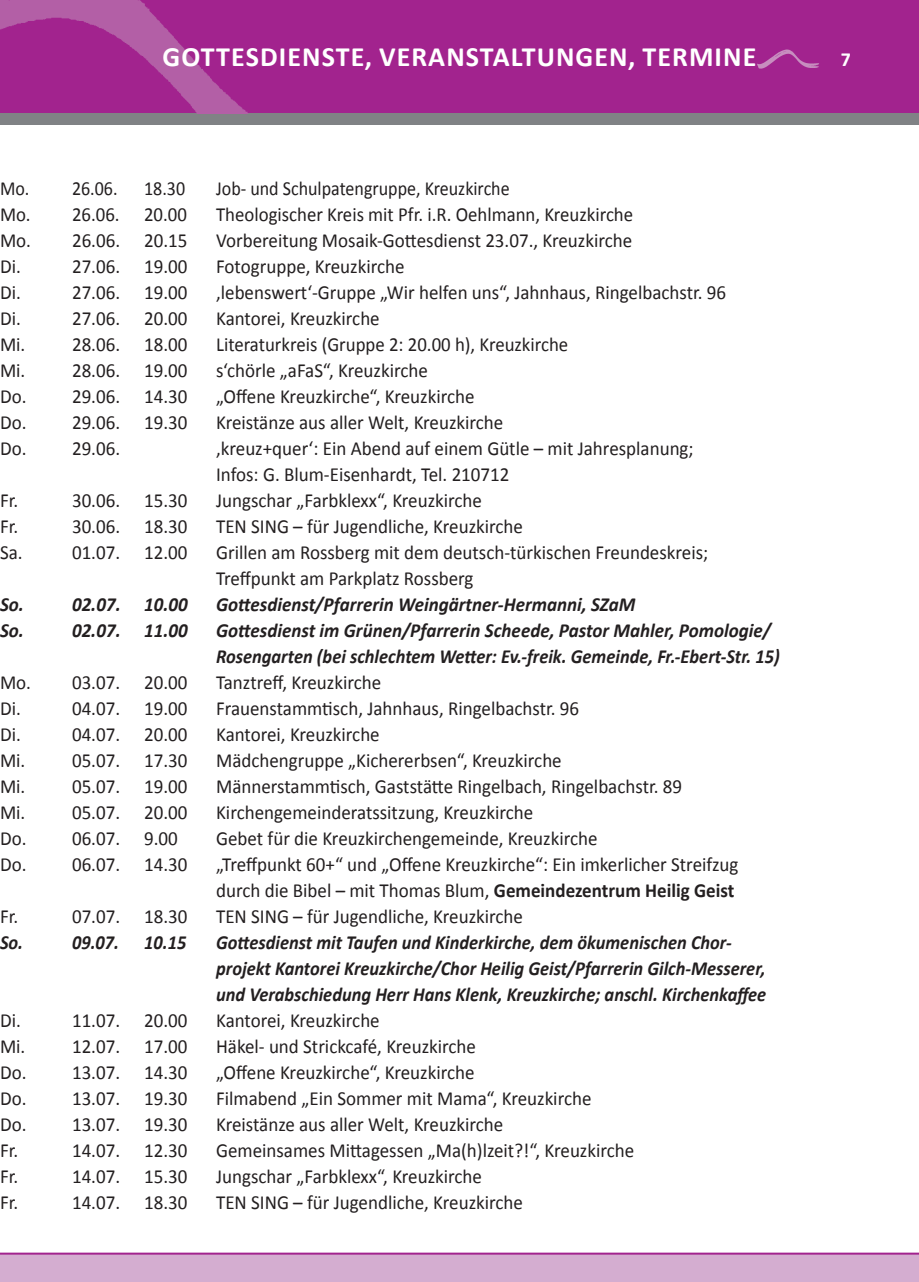
<style>
.page{position:relative;width:919px;height:1282px;background:#fff}
.page>*{position:absolute;margin:0;border:0;box-sizing:border-box;transform-origin:0 0}
.Headline{font:700 28px "Calibri";letter-spacing:.04em;color:#fff}
.Grundtext{font:20px/26px "Calibri";color:#231f20;scale:.95 1}
.Grundtext-2{font:italic 700 20px/26px "Calibri";color:#231f20;scale:.95 1}
.Grundtext-3{font:italic 700 20px/26px "Calibri";color:#231f20;scale:.92 1}
.Grundtext-4{font:20px "Calibri";color:#231f20;scale:.94 1}
.Grundtext-5{font:20px "Calibri";color:#231f20;scale:.9 1}
.t1{font:700 20px "Calibri";color:#fff}
.s1{font-weight:700}
</style>
<div class="page">
<div style="left:0;top:0;width:918px;height:113px;background:#a2238e"></div>
<div style="left:0;top:113px;width:918px;height:12px;background:#808285"></div>
<img style="left:0;top:0;width:248px;height:113px">
<img style="left:757px;top:49px;width:62px;height:20px">
<div style="left:0;top:1253px;width:918px;height:28px;background:#d4add0"></div>
<hr style="left:0;top:1252px;width:918px;height:2px;background:#a2238e">
<p class="Headline" style="left:162px;top:40px;width:595px">GOTTESDIENSTE, VERANSTALTUNGEN, TERMINE</p>
<p class="t1" style="left:840px;top:47px;width:12px">7</p>
<p class="Grundtext-5" style="left:0;top:175px;width:132px">Mo. 26.06.</p>
<p class="Grundtext-5" style="left:144px;top:175px;width:47px">18.30</p>
<p class="Grundtext-5" style="left:216px;top:175px;width:327px">Job- und Schulpatengruppe, Kreuzkirche</p>
<p class="Grundtext-4" style="left:0;top:201px;width:200px">Mo. 26.06. 20.00</p>
<p class="Grundtext-4" style="left:216px;top:201px;width:445px">Theologischer Kreis mit Pfr. i.R. Oehlmann, Kreuzkirche</p>
<p class="Grundtext" style="left:0;top:226px;width:199px">Mo. 26.06. 20.15</p>
<p class="Grundtext" style="left:216px;top:226px;width:439px">Vorbereitung Mosaik-Gottesdienst 23.07., Kreuzkirche</p>
<p class="Grundtext" style="left:0;top:252px;width:23px">Di.</p>
<p class="Grundtext" style="left:72px;top:252px;width:123px">27.06. 19.00</p>
<p class="Grundtext" style="left:216px;top:252px;width:200px">Fotogruppe, Kreuzkirche</p>
<p class="Grundtext" style="left:0;top:278px;width:23px">Di.</p>
<p class="Grundtext" style="left:72px;top:278px;width:123px">27.06. 19.00</p>
<p class="Grundtext" style="left:216px;top:278px;width:538px">‚lebenswert‘-Gruppe „Wir helfen uns“, Jahnhaus, Ringelbachstr. 96</p>
<p class="Grundtext" style="left:0;top:304px;width:23px">Di.</p>
<p class="Grundtext" style="left:72px;top:304px;width:123px">27.06. 20.00</p>
<p class="Grundtext" style="left:216px;top:304px;width:174px">Kantorei, Kreuzkirche</p>
<p class="Grundtext" style="left:0;top:330px;width:199px">Mi. 28.06. 18.00</p>
<p class="Grundtext-4" style="left:216px;top:331px;width:376px">Literaturkreis (Gruppe 2: 20.00 h), Kreuzkirche</p>
<p class="Grundtext" style="left:0;top:356px;width:199px">Mi. 28.06. 19.00</p>
<p class="Grundtext" style="left:216px;top:356px;width:224px">s‘chörle „aFaS“, Kreuzkirche</p>
<p class="Grundtext" style="left:0;top:382px;width:199px">Do. 29.06. 14.30</p>
<p class="Grundtext" style="left:216px;top:382px;width:273px">„Offene Kreuzkirche“, Kreuzkirche</p>
<p class="Grundtext" style="left:0;top:408px;width:199px">Do. 29.06. 19.30</p>
<p class="Grundtext" style="left:216px;top:408px;width:304px">Kreistänze aus aller Welt, Kreuzkirche</p>
<p class="Grundtext" style="left:0;top:434px;width:128px">Do. 29.06.</p>
<p class="Grundtext" style="left:216px;top:434px;width:504px">‚kreuz+quer‘: Ein Abend auf einem Gütle – mit Jahresplanung;<br>Infos: G. Blum-Eisenhardt, Tel. 210712</p>
<p class="Grundtext" style="left:0;top:486px;width:21px">Fr.</p>
<p class="Grundtext" style="left:72px;top:486px;width:123px">30.06. 15.30</p>
<p class="Grundtext" style="left:216px;top:486px;width:281px">Jungschar „Farbklexx“, Kreuzkirche</p>
<p class="Grundtext" style="left:0;top:512px;width:21px">Fr.</p>
<p class="Grundtext" style="left:72px;top:512px;width:123px">30.06. 18.30</p>
<p class="Grundtext" style="left:216px;top:512px;width:324px">TEN SING – für Jugendliche, Kreuzkirche</p>
<p class="Grundtext" style="left:0;top:538px;width:25px">Sa.</p>
<p class="Grundtext" style="left:72px;top:538px;width:123px">01.07. 12.00</p>
<p class="Grundtext" style="left:216px;top:538px;width:519px">Grillen am Rossberg mit dem deutsch-türkischen Freundeskreis;<br>Treffpunkt am Parkplatz Rossberg</p>
<p class="Grundtext-2" style="left:0;top:590px;width:27px">So.</p>
<p class="Grundtext-2" style="left:72px;top:590px;width:123px">02.07. 10.00</p>
<p class="Grundtext-2" style="left:216px;top:590px;width:443px">Gottesdienst/Pfarrerin Weingärtner-Hermanni, SZaM</p>
<p class="Grundtext-2" style="left:0;top:616px;width:27px">So.</p>
<p class="Grundtext-2" style="left:72px;top:616px;width:123px">02.07. 11.00</p>
<p class="Grundtext-2" style="left:216px;top:616px;width:595px">Gottesdienst im Grünen/Pfarrerin Scheede, Pastor Mahler, Pomologie/<br>Rosengarten (bei schlechtem Wetter: Ev.-freik. Gemeinde, Fr.-Ebert-Str. 15)</p>
<p class="Grundtext" style="left:0;top:668px;width:199px">Mo. 03.07. 20.00</p>
<p class="Grundtext" style="left:216px;top:668px;width:175px">Tanztreff, Kreuzkirche</p>
<p class="Grundtext" style="left:0;top:694px;width:23px">Di.</p>
<p class="Grundtext" style="left:72px;top:694px;width:123px">04.07. 19.00</p>
<p class="Grundtext" style="left:216px;top:694px;width:383px">Frauenstammtisch, Jahnhaus, Ringelbachstr. 96</p>
<p class="Grundtext" style="left:0;top:720px;width:23px">Di.</p>
<p class="Grundtext" style="left:72px;top:720px;width:123px">04.07. 20.00</p>
<p class="Grundtext" style="left:216px;top:720px;width:174px">Kantorei, Kreuzkirche</p>
<p class="Grundtext" style="left:0;top:746px;width:199px">Mi. 05.07. 17.30</p>
<p class="Grundtext" style="left:216px;top:746px;width:365px">Mädchengruppe „Kichererbsen“, Kreuzkirche</p>
<p class="Grundtext" style="left:0;top:772px;width:199px">Mi. 05.07. 19.00</p>
<p class="Grundtext" style="left:216px;top:772px;width:492px">Männerstammtisch, Gaststätte Ringelbach, Ringelbachstr. 89</p>
<p class="Grundtext" style="left:0;top:798px;width:199px">Mi. 05.07. 20.00</p>
<p class="Grundtext" style="left:216px;top:798px;width:335px">Kirchengemeinderatssitzung, Kreuzkirche</p>
<p class="Grundtext" style="left:0;top:824px;width:189px">Do. 06.07. 9.00</p>
<p class="Grundtext" style="left:216px;top:824px;width:403px">Gebet für die Kreuzkirchengemeinde, Kreuzkirche</p>
<p class="Grundtext" style="left:0;top:850px;width:199px">Do. 06.07. 14.30</p>
<p class="Grundtext" style="left:216px;top:850px;width:551px">„Treffpunkt 60+“ und „Offene Kreuzkirche“: Ein imkerlicher Streifzug durch die Bibel – mit Thomas Blum, <span class="s1">Gemeindezentrum Heilig Geist</span></p>
<p class="Grundtext" style="left:0;top:902px;width:21px">Fr.</p>
<p class="Grundtext" style="left:72px;top:902px;width:123px">07.07. 18.30</p>
<p class="Grundtext" style="left:216px;top:902px;width:324px">TEN SING – für Jugendliche, Kreuzkirche</p>
<p class="Grundtext-3" style="left:0;top:928px;width:27px">So.</p>
<p class="Grundtext-3" style="left:72px;top:928px;width:126px">09.07. 10.15</p>
<p class="Grundtext-3" style="left:216px;top:928px;width:599px">Gottesdienst mit Taufen und Kinderkirche, dem ökumenischen Chor&shy;projekt Kantorei Kreuzkirche/Chor Heilig Geist/Pfarrerin Gilch-Messerer, und Verabschiedung Herr Hans Klenk, Kreuzkirche; anschl. Kirchenkaffee</p>
<p class="Grundtext" style="left:0;top:1006px;width:23px">Di.</p>
<p class="Grundtext" style="left:72px;top:1006px;width:123px">11.07. 20.00</p>
<p class="Grundtext" style="left:216px;top:1006px;width:174px">Kantorei, Kreuzkirche</p>
<p class="Grundtext" style="left:0;top:1032px;width:199px">Mi. 12.07. 17.00</p>
<p class="Grundtext" style="left:216px;top:1032px;width:275px">Häkel- und Strickcafé, Kreuzkirche</p>
<p class="Grundtext" style="left:0;top:1058px;width:199px">Do. 13.07. 14.30</p>
<p class="Grundtext" style="left:216px;top:1058px;width:273px">„Offene Kreuzkirche“, Kreuzkirche</p>
<p class="Grundtext" style="left:0;top:1084px;width:199px">Do. 13.07. 19.30</p>
<p class="Grundtext" style="left:216px;top:1084px;width:396px">Filmabend „Ein Sommer mit Mama“, Kreuzkirche</p>
<p class="Grundtext" style="left:0;top:1110px;width:199px">Do. 13.07. 19.30</p>
<p class="Grundtext" style="left:216px;top:1110px;width:304px">Kreistänze aus aller Welt, Kreuzkirche</p>
<p class="Grundtext" style="left:0;top:1136px;width:21px">Fr.</p>
<p class="Grundtext" style="left:72px;top:1136px;width:123px">14.07. 12.30</p>
<p class="Grundtext" style="left:216px;top:1136px;width:441px">Gemeinsames Mittagessen „Ma(h)lzeit?!“, Kreuzkirche</p>
<p class="Grundtext" style="left:0;top:1162px;width:21px">Fr.</p>
<p class="Grundtext" style="left:72px;top:1162px;width:123px">14.07. 15.30</p>
<p class="Grundtext" style="left:216px;top:1162px;width:281px">Jungschar „Farbklexx“, Kreuzkirche</p>
<p class="Grundtext" style="left:0;top:1188px;width:21px">Fr.</p>
<p class="Grundtext" style="left:72px;top:1188px;width:123px">14.07. 18.30</p>
<p class="Grundtext" style="left:216px;top:1188px;width:324px">TEN SING – für Jugendliche, Kreuzkirche</p>
</div>
